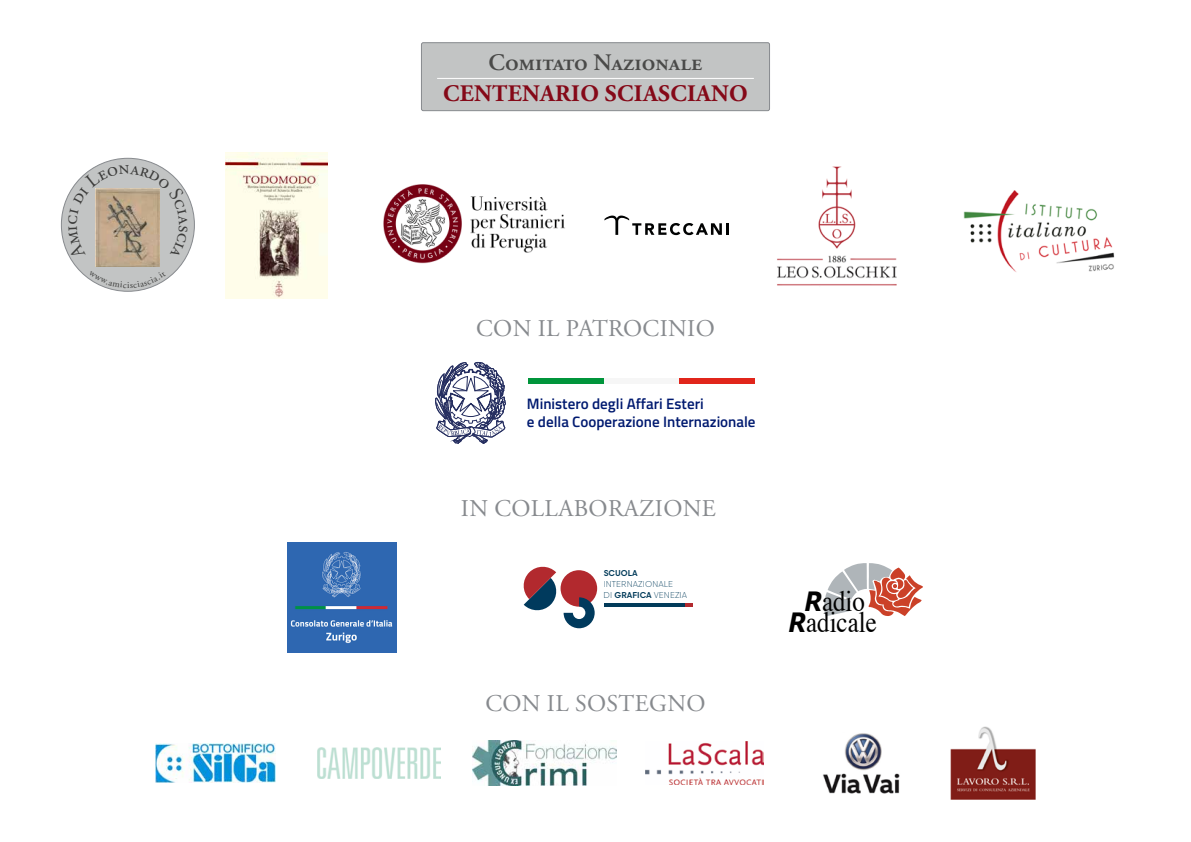
<style>
.page{position:relative;width:1191px;height:842px;background:#fff}
.page>*{position:absolute;margin:0;border:0;box-sizing:border-box;transform-origin:0 0}
.t1{font:29.5px/21px "Times";color:#000;text-align:center;scale:.84 1}
.t2{font:24px "Adobe Garamond Pro";letter-spacing:.015em;color:#878a8e}
.t3{font:700 23.7px "Adobe Garamond Pro";letter-spacing:.015em;color:#850918}
.t4{font:600 23.7px "Adobe Garamond Pro";color:#4a4a49}
.t5{font:600 15.1px/18.1px "Titillium";color:#001a70}
.t6{font:9.4px "Adobe Garamond Pro";color:#3c3c3b}
.t7{font:100 8.1px "Majorant";letter-spacing:.01em;color:#023b5a}
.t8{font:500 8.1px "Majorant";color:#023b5a}
.s1{font-weight:500}
.s2{font-family:"Verdana";font-weight:700;font-style:italic;font-size:26.6px}
</style>
<div class="page">
<div style="left:421px;top:43px;width:348px;height:68px;background:#c2c4c4;border-radius:2px"></div>
<div style="left:421px;top:43px;width:348px;height:68px;border:1px solid #878a8e;border-radius:2px"></div>
<hr style="left:437px;top:78px;width:317px;height:1px;background:#fff">
<div style="left:61px;top:158px;width:133px;height:133px;background:#c2c4c4;border-radius:50%"></div>
<img style="left:96px;top:260px;width:64px;height:7px">
<img style="left:226px;top:152px;width:101px;height:146px">
<img style="left:777px;top:166px;width:120px;height:120px">
<img style="left:383px;top:184px;width:182px;height:80px">
<svg style="left:604px;top:216px;width:125px;height:19px"></svg>
<img style="left:963px;top:190px;width:152px;height:82px">
<img style="left:646px;top:741px;width:118px;height:44px">
<img style="left:155px;top:744px;width:121px;height:38px">
<img style="left:317px;top:747px;width:124px;height:32px">
<img style="left:472px;top:741px;width:144px;height:44px">
<img style="left:951px;top:727px;width:84px;height:72px">
<img style="left:823px;top:733px;width:77px;height:60px">
<svg style="left:435px;top:362px;width:71px;height:82px"></svg>
<div style="left:528px;top:378px;width:76px;height:6px;background:#00953b"></div>
<div style="left:604px;top:378px;width:75px;height:6px;background:#f6f6f6"></div>
<div style="left:679px;top:378px;width:76px;height:6px;background:#e1251b"></div>
<div style="left:560px;top:570px;width:37px;height:37px;background:#b2292e;border-radius:50%"></div>
<svg style="left:523px;top:566px;width:71px;height:62px"></svg>
<hr style="left:604px;top:603px;width:81px;height:4px;background:#023b5a">
<svg style="left:685px;top:603px;width:7px;height:4px"></svg>
<svg style="left:824px;top:563px;width:99px;height:53px"></svg>
<img style="left:287px;top:543px;width:109px;height:109px">
<svg style="left:89px;top:278px;width:77px;height:10px"></svg>
<svg style="left:68px;top:165px;width:120px;height:95px"></svg>
<p class="t6" style="left:127px;top:279px;width:4px">i</p>
<h3 class="t4" style="left:488px;top:48px;width:215px">Comitato Nazionale</h3>
<h3 class="t3" style="left:443px;top:80px;width:306px">CENTENARIO SCIASCIANO</h3>
<h2 class="t2" style="left:476px;top:314px;width:240px">CON IL PATROCINIO</h2>
<p class="t5" style="left:527px;top:394px;width:230px">Ministero degli Affari Esteri<br>e della Cooperazione Internazionale</p>
<h2 class="t2" style="left:461px;top:494px;width:256px">IN COLLABORAZIONE</h2>
<p class="t8" style="left:603px;top:568px;width:35px">SCUOLA</p>
<p class="t7" style="left:603px;top:590px;width:85px">DI <span class="s1">GRAFICA</span> VENEZIA</p>
<p class="t7" style="left:603px;top:579px;width:71px">INTERNAZIONALE</p>
<h2 class="t2" style="left:485px;top:688px;width:222px">CON IL SOSTEGNO</h2>
<h1 class="t1" style="left:788px;top:592px;width:106px"><span class="s2">R</span>adio<br><span class="s2">R</span>adicale</h1>
</div>
